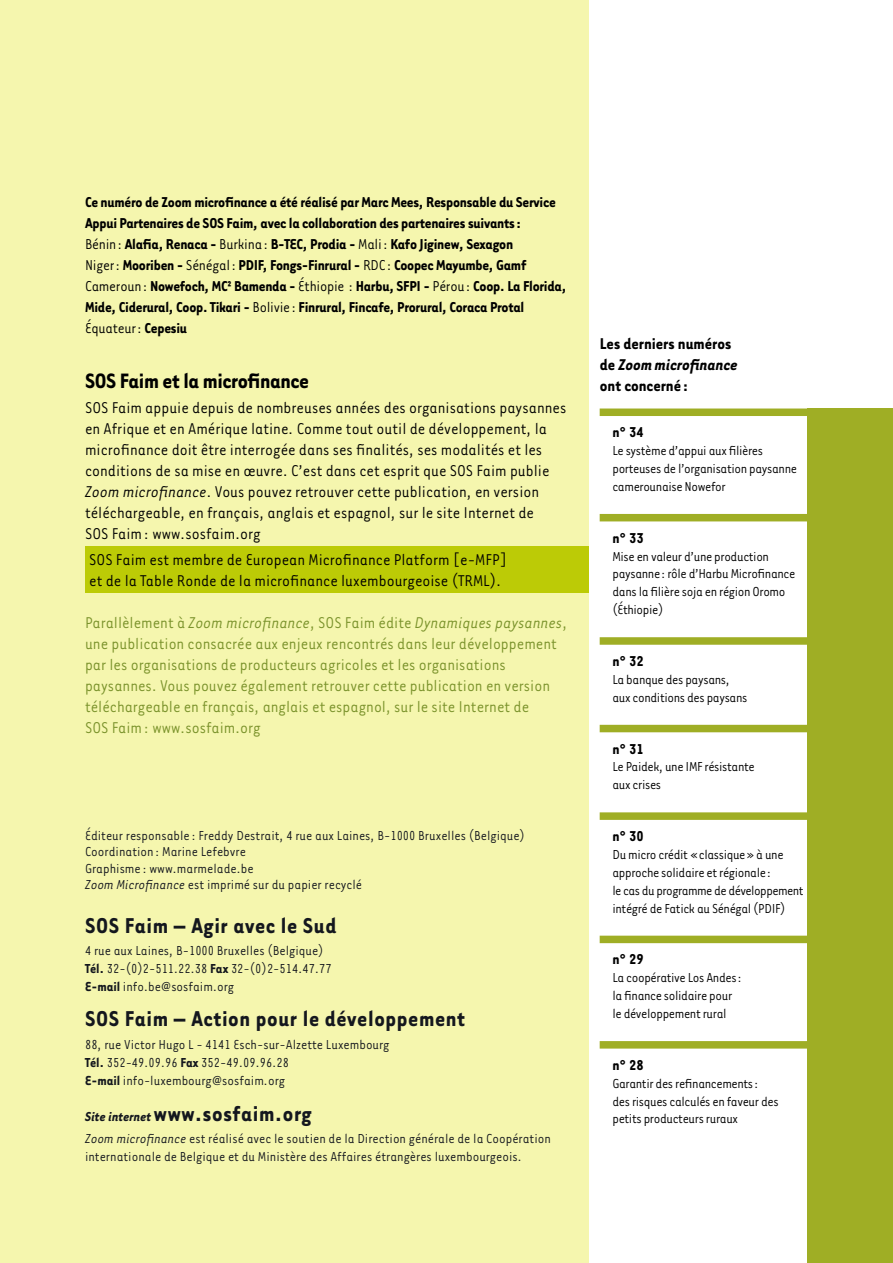
<style>
.page{position:relative;width:893px;height:1263px;background:#fff}
.page>*{position:absolute;margin:0;border:0;box-sizing:border-box;transform-origin:0 0}
.t1{font:700 24.75px "Tarzana Narrow";letter-spacing:.025em;color:#14171e}
.t2{font:700 24px "Tarzana Narrow";letter-spacing:-.015em;color:#000}
.t3{font:18px/21px "Tarzana Narrow";color:#000}
.t4{font:18px/21px "Tarzana Narrow";color:#7a922b}
.t5{font:700 18px/21px "Tarzana Narrow";color:#000}
.t6{font:700 16.5px/21px "Tarzana Narrow";letter-spacing:-.015em;color:#000}
.t7{font:15px/18px "Tarzana Narrow";color:#14171e}
.t8{font:15px/17.9px "Tarzana Narrow";letter-spacing:-.025em;color:#000}
.s1{font-weight:400}
.s2{font-style:italic}
.s3{font-weight:700}
.s4{font-style:italic;font-size:15px}
</style>
<div class="page">
<div style="left:0;top:0;width:589px;height:1263px;background:#f5f6ae"></div>
<div style="left:85px;top:546px;width:503px;height:47px;background:#bccb06"></div>
<div style="left:600px;top:408px;width:208px;height:8px;background:#9fae25"></div>
<div style="left:600px;top:514px;width:208px;height:7px;background:#9fae25"></div>
<div style="left:600px;top:637px;width:208px;height:8px;background:#9fae25"></div>
<div style="left:600px;top:725px;width:208px;height:7px;background:#9fae25"></div>
<div style="left:600px;top:812px;width:208px;height:8px;background:#9fae25"></div>
<div style="left:600px;top:936px;width:208px;height:7px;background:#9fae25"></div>
<div style="left:600px;top:1041px;width:208px;height:7px;background:#9fae25"></div>
<div style="left:808px;top:409px;width:85px;height:854px;background:#9fae25"></div>
<p class="t6" style="left:85px;top:191px;width:483px">Ce numéro de Zoom microfinance a été réalisé par Marc Mees, Responsable du Service Appui Partenaires de SOS Faim, avec la collaboration des partenaires suivants:<br><span class="s1">Bénin:</span> Alafia, Renaca - <span class="s1">Burkina:</span> B-TEC, Prodia - <span class="s1">Mali:</span> Kafo Jiginew, Sexagon<br><span class="s1">Niger:</span> Mooriben - <span class="s1">Sénégal:</span> PDIF, Fongs-Finrural - <span class="s1">RDC:</span> Coopec Mayumbe, Gamf <span class="s1">Cameroun:</span> Nowefoch, MC² Bamenda - <span class="s1">éthiopie :</span> Harbu, SFPI - <span class="s1">Pérou:</span> Coop. La Florida, Mide, Ciderural, Coop. Tikari - <span class="s1">Bolivie:</span> Finrural, Fincafe, Prorural, Coraca Protal <span class="s1">équateur:</span> Cepesiu</p>
<h2 class="t2" style="left:85px;top:366px;width:225px">SOS Faim et la microfinance</h2>
<p class="t3" style="left:85px;top:397px;width:483px">SOS Faim appuie depuis de nombreuses années des organisations paysannes en Afrique et en Amérique latine. Comme tout outil de développement, la microfinance doit être interrogée dans ses finalités, ses modalités et les conditions de sa mise en œuvre. C’est dans cet esprit que SOS Faim publie <span class="s2">Zoom microfinance</span>. Vous pouvez retrouver cette publication, en version téléchargeable, en français, anglais et espagnol, sur le site Internet de<br>SOS Faim: www.sosfaim.org</p>
<p class="t3" style="left:89px;top:548px;width:419px">SOS Faim est membre de European Microfinance Platform [e-MFP] et de la Table Ronde de la microfinance luxembourgeoise (TRML).</p>
<p class="t4" style="left:85px;top:611px;width:484px">Parallèlement à <span class="s2">Zoom microfinance</span>, SOS Faim édite <span class="s2">Dynamiques paysannes</span>, une publication consacrée aux enjeux rencontrés dans leur développement par les organisations de producteurs agricoles et les organisations paysannes. Vous pouvez également retrouver cette publication en version téléchargeable en français, anglais et espagnol, sur le site Internet de<br>SOS Faim: www.sosfaim.org</p>
<p class="t7" style="left:85px;top:826px;width:441px;line-height:16.5px">éditeur responsable : Freddy Destrait, 4 rue aux Laines, B-1000 Bruxelles (Belgique)<br>Coordination : Marine Lefebvre<br>Graphisme : www.marmelade.be<br><span class="s2">Zoom Microfinance</span> est imprimé sur du papier recyclé</p>
<h1 class="t1" style="left:85px;top:910px;width:253px">SOS Faim – Agir avec le Sud</h1>
<p class="t7" style="left:85px;top:941px;width:248px">4 rue aux Laines, B-1000 Bruxelles (Belgique)<br><span class="s3">Tél.</span> 32-(0)2-511.22.38 <span class="s3">Fax</span> 32-(0)2-514.47.77<br><span class="s3">E-mail</span> info.be@sosfaim.org</p>
<h1 class="t1" style="left:85px;top:1003px;width:382px">SOS Faim – Action pour le développement</h1>
<p class="t7" style="left:85px;top:1034px;width:306px">88, rue Victor Hugo L - 4141 Esch-sur-Alzette Luxembourg<br><span class="s3">Tél.</span> 352-49.09.96 <span class="s3">Fax</span> 352-49.09.96.28<br><span class="s3">E-mail</span> info-luxembourg@sosfaim.org</p>
<h1 class="t1" style="left:85px;top:1098px;width:228px"><span class="s4">Site internet</span> www.sosfaim.org</h1>
<p class="t7" style="left:85px;top:1129px;width:467px"><span class="s2">Zoom microfinance</span> est réalisé avec le soutien de la Direction générale de la Coopération internationale de Belgique et du Ministère des Affaires étrangères luxembourgeois.</p>
<p class="t5" style="left:600px;top:332px;width:140px">Les derniers numéros de <span class="s2">Zoommicrofinance </span>ont concerné :</p>
<p class="t6" style="left:612px;top:421px;width:33px">n° 34</p>
<p class="t8" style="left:612px;top:441px;width:186px">Le système d’appui aux filières porteuses de l’organisation paysanne camerounaise Nowefor</p>
<p class="t6" style="left:612px;top:526px;width:33px">n° 33</p>
<p class="t8" style="left:612px;top:546px;width:184px">Mise en valeur d’une production paysanne: rôle d’Harbu Microfinance dans la filière soja en région Oromo (Éthiopie)</p>
<p class="t6" style="left:612px;top:650px;width:33px">n° 32</p>
<p class="t8" style="left:612px;top:670px;width:137px">La banque des paysans, aux conditions des paysans</p>
<p class="t6" style="left:612px;top:737px;width:33px">n° 31</p>
<p class="t8" style="left:612px;top:757px;width:144px">Le Paidek, une IMF résistante aux crises</p>
<p class="t6" style="left:612px;top:825px;width:33px">n° 30</p>
<p class="t8" style="left:612px;top:845px;width:193px">Du micro crédit «classique» à une approche solidaire et régionale:<br>le cas du programme de développement intégré de Fatick au Sénégal (PDIF)</p>
<p class="t6" style="left:612px;top:948px;width:33px">n° 29</p>
<p class="t8" style="left:612px;top:968px;width:131px">La coopérative Los Andes: la finance solidaire pour le développement rural</p>
<p class="t6" style="left:612px;top:1053px;width:33px">n° 28</p>
<p class="t8" style="left:612px;top:1073px;width:168px">Garantir des refinancements: des risques calculés en faveur des petits producteurs ruraux</p>
</div>
